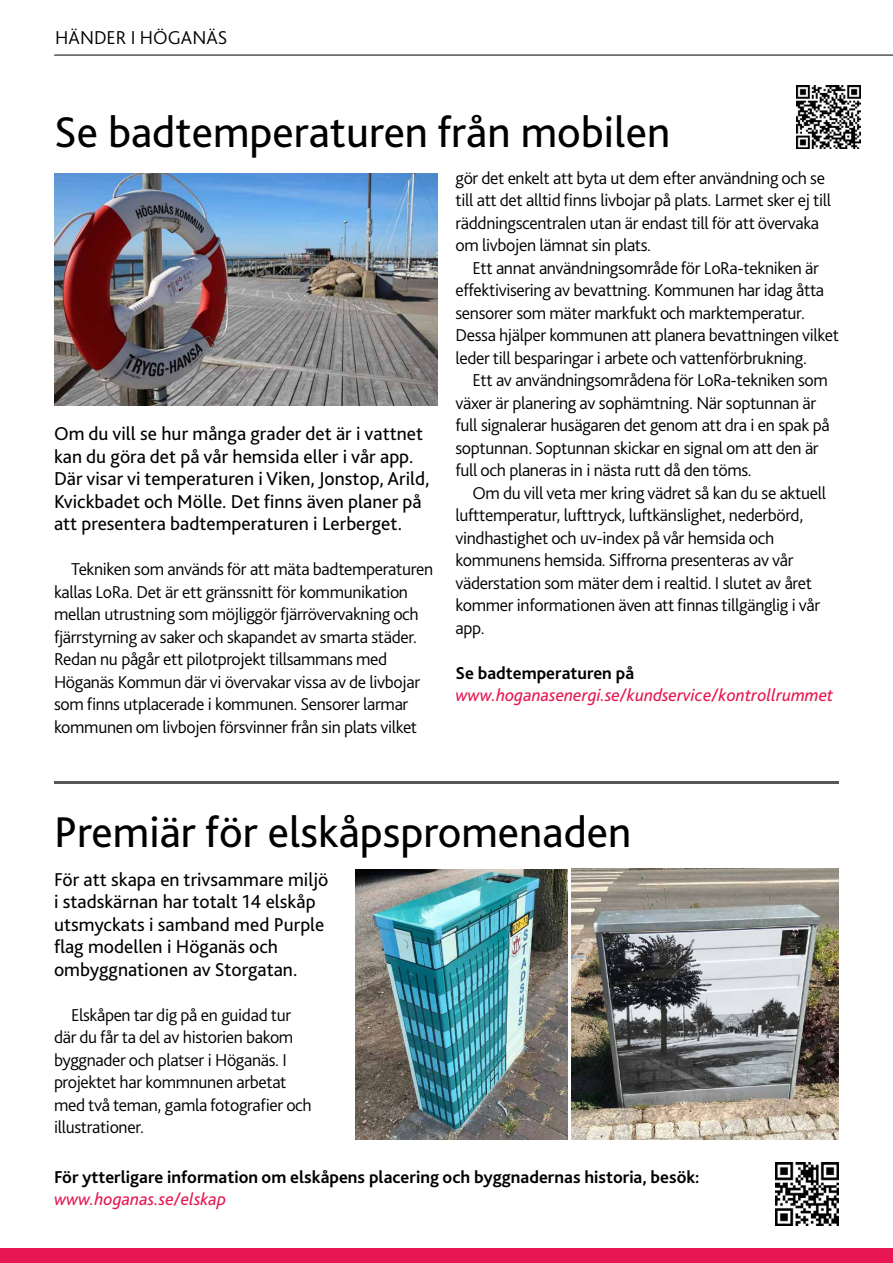
<style>
.page{position:relative;width:893px;height:1263px;background:#fff}
.page>*{position:absolute;margin:0;border:0;box-sizing:border-box;transform-origin:0 0}
.t1{font:45px "Bliss 2";color:#000}
.t2{font:19.5px/22.5px "Bliss 2";color:#000}
.t3{font:300 19.5px "Bliss 2";color:#000}
.t4{font:300 18px/22.5px "Bliss 2";letter-spacing:-.02em;color:#000}
.t5{font:700 18px "Bliss 2";color:#000}
.t6{font:italic 18px "Bliss 2";color:#e61753}
</style>
<div class="page">
<div style="left:0;top:1249px;width:893px;height:14px;background:#e61753"></div>
<hr style="left:54px;top:55px;width:839px;height:1px;background:#000">
<img style="left:54px;top:173px;width:383px;height:232px">
<hr style="left:54px;top:781px;width:785px;height:3px;background:#575756">
<img style="left:355px;top:869px;width:212px;height:270px">
<img style="left:571px;top:868px;width:268px;height:271px">
<img style="left:796px;top:85px;width:64px;height:64px">
<img style="left:775px;top:1162px;width:64px;height:64px">
<p class="t3" style="left:55px;top:25px;width:174px">HÄNDER I HÖGANÄS</p>
<h1 class="t1" style="left:54px;top:104px;width:618px">Se badtemperaturen från mobilen</h1>
<p class="t2" style="left:54px;top:422px;width:377px">Om du vill se hur många grader det är i vattnet kan du göra det på vår hemsida eller i vår app.<br>Där visar vi temperaturen i Viken, Jonstop, Arild, Kvickbadet och Mölle. Det finns även planer på att presentera badtemperaturen i Lerberget.</p>
<p class="t4" style="left:54px;top:558px;width:381px;text-indent:17px">Tekniken som används för att mäta badtemperaturen kallas LoRa. Det är ett gränssnitt för kommunikation mellan utrustning som möjliggör fjärrövervakning och fjärrstyrning av saker och skapandet av smarta städer.<br>Redan nu pågår ett pilotprojekt tillsammans med Höganäs Kommun där vi övervakar vissa av de livbojar som finns utplacerade i kommunen. Sensorer larmar kommunen om livbojen försvinner från sin plats vilket</p>
<p class="t4" style="left:455px;top:166px;width:377px">gör det enkelt att byta ut dem efter användning och se till att det alltid finns livbojar på plats. Larmet sker ej till räddningscentralen utan är endast till för att övervaka om livbojen lämnat sin plats.</p>
<p class="t4" style="left:455px;top:256px;width:385px;text-indent:17px">Ett annat användningsområde för LoRa-tekniken är effektivisering av bevattning. Kommunen har idag åtta sensorer som mäter markfukt och marktemperatur.<br>Dessa hjälper kommunen att planera bevattningen vilket leder till besparingar i arbete och vattenförbrukning.</p>
<p class="t4" style="left:455px;top:369px;width:376px;text-indent:17px">Ett av användningsområdena för LoRa-tekniken som växer är planering av sophämtning. När soptunnan är full signalerar husägaren det genom att dra i en spak på soptunnan. Soptunnan skickar en signal om att den är full och planeras in i nästa rutt då den töms.</p>
<p class="t4" style="left:455px;top:481px;width:372px;text-indent:17px">Om du vill veta mer kring vädret så kan du se aktuell lufttemperatur, lufttryck, luftkänslighet, nederbörd, vindhastighet och uv-index på vår hemsida och kommunens hemsida. Siffrorna presenteras av vår väderstation som mäter dem i realtid. I slutet av året kommer informationen även att finnas tillgänglig i vår app.</p>
<p class="t5" style="left:455px;top:662px;width:180px">Se badtemperaturen på</p>
<p class="t6" style="left:455px;top:684px;width:379px">www.hoganasenergi.se/kundservice/kontrollrummet</p>
<h1 class="t1" style="left:54px;top:805px;width:579px">Premiär för elskåpspromenaden</h1>
<p class="t2" style="left:54px;top:868px;width:276px">För att skapa en trivsammare miljö i stadskärnan har totalt 14 elskåp utsmyckats i samband med Purple flag modellen i Höganäs och ombyggnationen av Storgatan.</p>
<p class="t4" style="left:54px;top:1003px;width:259px;text-indent:17px">Elskåpen tar dig på en guidad tur där du får ta del av historien bakom byggnader och platser i Höganäs. I projektet har kommnunen arbetat med två teman, gamla fotografier och illustrationer.</p>
<p class="t5" style="left:54px;top:1166px;width:647px">För ytterligare information om elskåpens placering och byggnadernas historia, besök:</p>
<p class="t6" style="left:54px;top:1188px;width:174px">www.hoganas.se/elskap</p>
</div>
